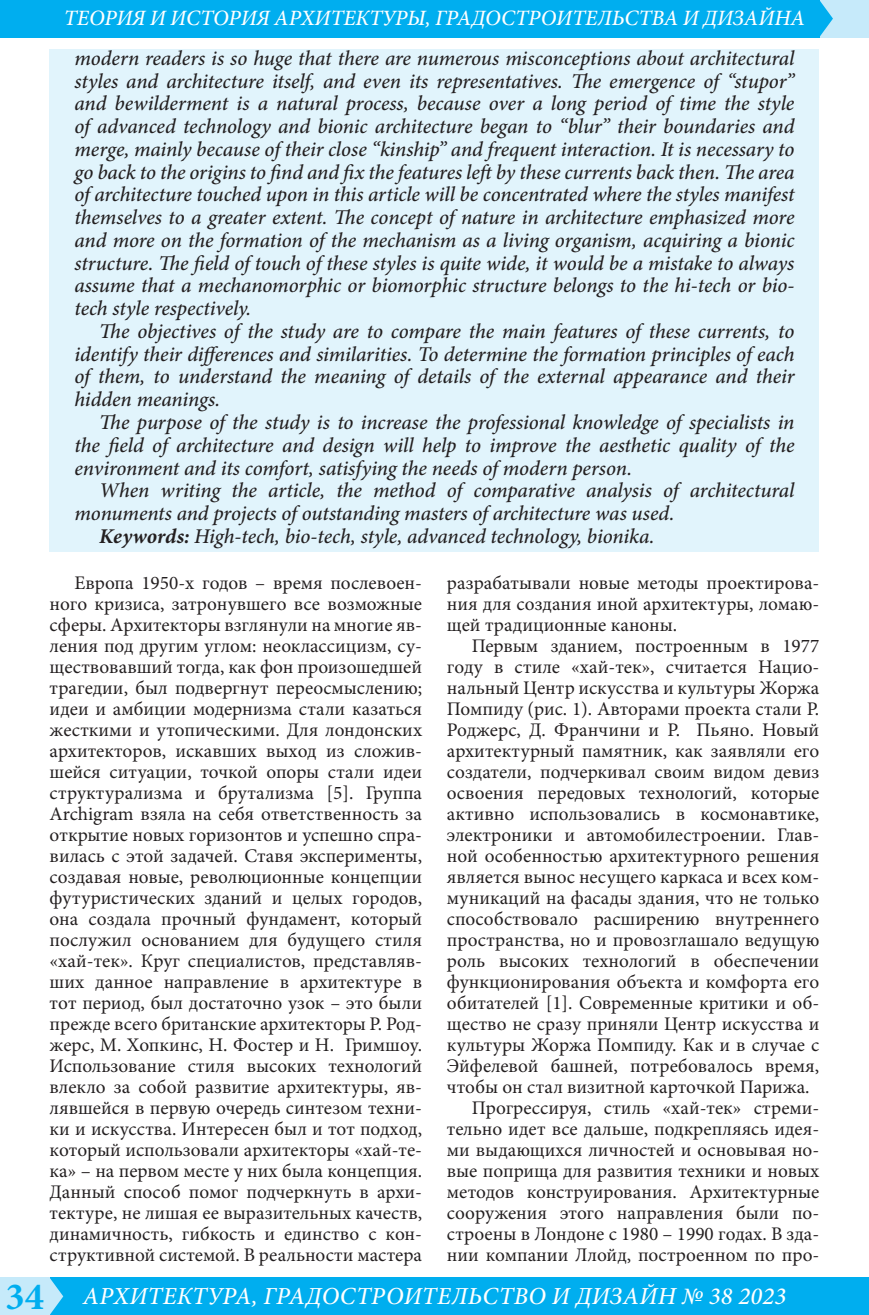
<style>
.page{position:relative;width:869px;height:1315px;background:#fff}
.page>*{position:absolute;margin:0;border:0;box-sizing:border-box;transform-origin:0 0}
.t1{font:italic 500 24.5px "Minion Pro";letter-spacing:.01em;color:#fff}
.t2{font:italic 500 21.88px "Minion Pro";letter-spacing:-.01em;color:#fff}
.Аннотация{font:italic 500 21px/22.8px "Minion Pro";letter-spacing:-.005em;color:#231f20;text-align:justify}
.t3{font:19.25px/21px "Minion Pro";color:#231f20;text-align:justify}
.s1{font-weight:700}
.s2{font-weight:700;font-style:normal;font-size:38.5px;color:#00aeef}
</style>
<div class="page">
<div style="left:46px;top:1277px;width:822px;height:38px;background:#00aeef"></div>
<div style="left:819px;top:0;width:49px;height:37px;background:#c6eafa"></div>
<div style="left:0;top:1277px;width:50px;height:38px;background:#c6eafa"></div>
<div style="left:0;top:0;width:819px;height:37px;background:#00aeef"></div>
<svg style="left:50px;top:1278px;width:13px;height:37px"></svg>
<svg style="left:819px;top:0;width:13px;height:37px"></svg>
<div style="left:50px;top:50px;width:768px;height:501px;background:#e1f4fc"></div>
<p class="t2" style="left:64px;top:3px;width:742px">ТЕОРИЯ И ИСТОРИЯ АРХИТЕКТУРЫ, ГРАДОСТРОИТЕЛЬСТВА И ДИЗАЙНА</p>
<p class="Аннотация" style="left:74px;top:47px;width:721px">modern readers is so huge that there are numerous misconceptions about architectural styles and architecture itself, and even its representatives. The emergence of “stupor” and bewilderment is a natural process, because over a long period of time the style of advanced technology and bionic architecture began to “blur” their boundaries and merge, mainly because of their close “kinship” and frequent interaction. It is necessary to go back to the origins to find and fix the features left by these currents back then. The area of architecture touched upon in this article will be concentrated where the styles manifest themselves to a greater extent. The concept of nature in architecture emphasized more and more on the formation of the mechanism as a living organism, acquiring a bionic structure. The field of touch of these styles is quite wide, it would be a mistake to always assume that a mechanomorphic or biomorphic structure belongs to the hi-tech or bio&shy;tech style respectively.</p>
<p class="Аннотация" style="left:74px;top:320px;width:721px;text-indent:25px">The objectives of the study are to compare the main features of these currents, to identify their differences and similarities. To determine the formation principles of each of them, to understand the meaning of details of the external appearance and their hidden meanings.</p>
<p class="Аннотация" style="left:74px;top:411px;width:721px;text-indent:25px">The purpose of the study is to increase the professional knowledge of specialists in the field of architecture and design will help to improve the aesthetic quality of the environment and its comfort, satisfying the needs of modern person.</p>
<p class="Аннотация" style="left:74px;top:479px;width:721px;text-indent:25px">When writing the article, the method of comparative analysis of architectural monuments and projects of outstanding masters of architecture was used.</p>
<p class="Аннотация" style="left:99px;top:524px;width:556px"><span class="s1">Keywords:</span> High-tech, bio-tech, style, advanced technology, bionika.</p>
<p class="t3" style="left:50px;top:572px;width:374px;text-indent:25px">Европа 1950-х годов – время послевоен&shy;ного кризиса, затронувшего все возможные сферы. Архитекторы взглянули на многие яв&shy;ления под другим углом: неоклассицизм, су&shy;ществовавший тогда, как фон произошедшей трагедии, был подвергнут переосмыслению; идеи и амбиции модернизма стали казаться жесткими и утопическими. Для лондонских архитекторов, искавших выход из сложив&shy;шейся ситуации, точкой опоры стали идеи структурализма и брутализма [5]. Группа Archigram взяла на себя ответственность за открытие новых горизонтов и успешно спра&shy;вилась с этой задачей. Ставя эксперименты, создавая новые, революционные концепции футуристических зданий и целых городов, она создала прочный фундамент, который послужил основанием для будущего стиля «хай-тек». Круг специалистов, представляв&shy;ших данное направление в архитектуре в тот период, был достаточно узок – это были прежде всего британские архитекторы Р. Род&shy;жерс, М. Хопкинс, Н. Фостер и Н. Гримшоу.<br>Использование стиля высоких технологий влекло за собой развитие архитектуры, яв&shy;лявшейся в первую очередь синтезом техни&shy;ки и искусства. Интересен был и тот подход, который использовали архитекторы «хай-те&shy;ка» – на первом месте у них была концепция.<br>Данный способ помог подчеркнуть в архи&shy;тектуре, не лишая ее выразительных качеств, динамичность, гибкость и единство с кон&shy;структивной системой. В реальности мастера</p>
<p class="t3" style="left:446px;top:572px;width:374px">разрабатывали новые методы проектирова&shy;ния для создания иной архитектуры, ломаю&shy;щей традиционные каноны.</p>
<p class="t3" style="left:446px;top:635px;width:374px;text-indent:25px">Первым зданием, построенным в 1977 году в стиле «хай-тек», считается Нацио&shy;нальный Центр искусства и культуры Жоржа Помпиду (рис. 1). Авторами проекта стали Р.<br>Роджерс, Д. Франчини и Р. Пьяно. Новый архитектурный памятник, как заявляли его создатели, подчеркивал своим видом девиз освоения передовых технологий, которые активно использовались в космонавтике, электроники и автомобилестроении. Глав&shy;ной особенностью архитектурного решения является вынос несущего каркаса и всех ком&shy;муникаций на фасады здания, что не только способствовало расширению внутреннего пространства, но и провозглашало ведущую роль высоких технологий в обеспечении функционирования объекта и комфорта его обитателей [1]. Современные критики и об&shy;щество не сразу приняли Центр искусства и культуры Жоржа Помпиду. Как и в случае с Эйфелевой башней, потребовалось время, чтобы он стал визитной карточкой Парижа.</p>
<p class="t3" style="left:446px;top:1097px;width:374px;text-indent:25px">Прогрессируя, стиль «хай-тек» стреми&shy;тельно идет все дальше, подкрепляясь идея&shy;ми выдающихся личностей и основывая но&shy;вые поприща для развития техники и новых методов конструирования. Архитектурные сооружения этого направления были по&shy;строены в Лондоне с 1980 – 1990 годах. В зда&shy;нии компании Ллойд, построенном по про-</p>
<p class="t1" style="left:6px;top:1279px;width:781px"><span class="s2">34</span> АРХИТЕКТУРА, ГРАДОСТРОИТЕЛЬСТВО И ДИЗАЙН № 38 2023</p>
</div>
